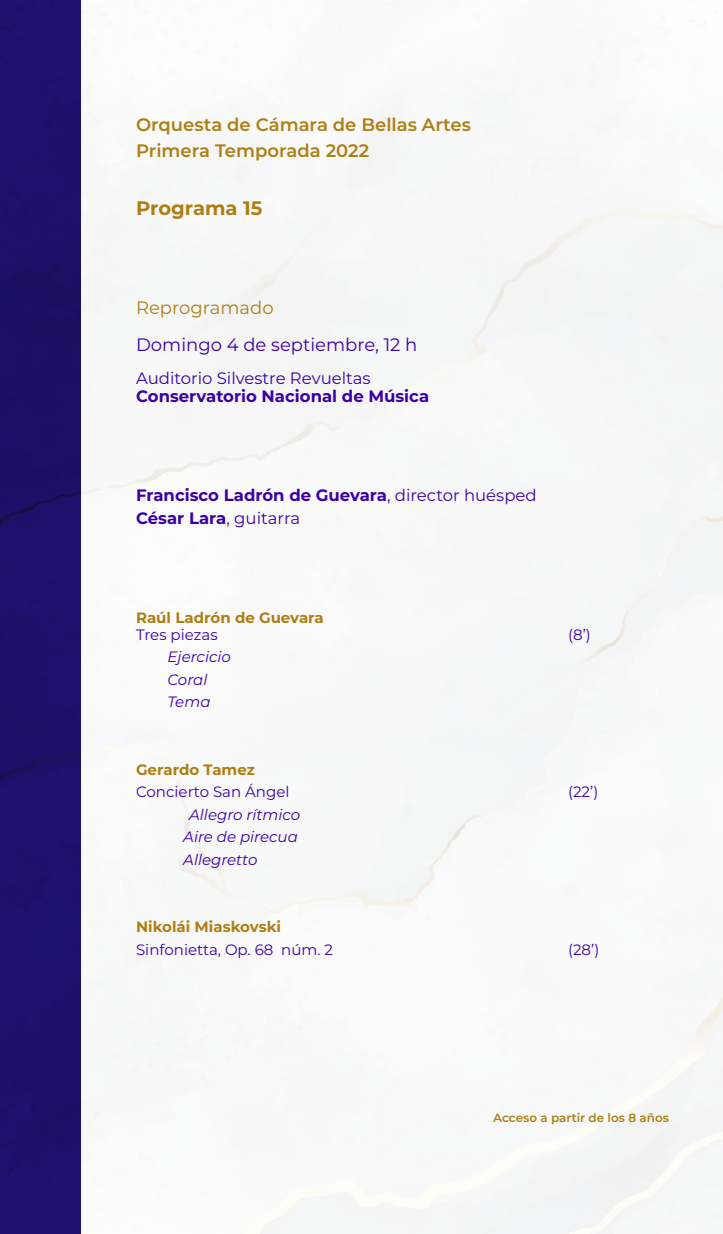
<style>
.page{position:relative;width:723px;height:1234px;background:#fff}
.page>*{position:absolute;margin:0;border:0;box-sizing:border-box;transform-origin:0 0}
.t1{font:700 19.5px "Montserrat";color:#ae7e12}
.t2{font:600 18px/25.8px "Montserrat";color:#ae7e12}
.t3{font:18px "Montserrat";color:#3a00a5}
.t4{font:18px "Montserrat";color:#ae7e12}
.t5{font:700 16.5px/22.5px "Montserrat";color:#3a00a5}
.t6{font:16.5px "Montserrat";color:#3a00a5}
.t7{font:15px "Montserrat";color:#3a00a5}
.t8{font:italic 15px/22.5px "Montserrat";color:#3a00a5}
.t9{font:700 15px "Montserrat";color:#ae7e12}
.t10{font:600 12px "Montserrat";color:#ae7e12}
.s1{font-weight:400}
</style>
<div class="page">
<div style="left:81px;top:0;width:642px;height:1233px;background:#f8f9f9"></div>
<div style="left:0;top:0;width:81px;height:1233px;background:#1f116b"></div>
<p class="t2" style="left:136px;top:111px;width:336px">Orquesta de Cámara de Bellas Artes<br>Primera Temporada 2022</p>
<p class="t1" style="left:136px;top:194px;width:128px">Programa 15</p>
<p class="t4" style="left:136px;top:295px;width:139px">Reprogramado</p>
<p class="t3" style="left:136px;top:332px;width:283px">Domingo 4 de septiembre, 12 h</p>
<p class="t6" style="left:136px;top:367px;width:236px">Auditorio Silvestre Revueltas</p>
<p class="t5" style="left:136px;top:384px;width:295px">Conservatorio Nacional de Música</p>
<p class="t5" style="left:136px;top:483px;width:402px">Francisco Ladrón de Guevara<span class="s1">, director huésped<br></span>César Lara<span class="s1">, guitarra</span></p>
<p class="t9" style="left:136px;top:606px;width:189px">Raúl Ladrón de Guevara</p>
<p class="t7" style="left:136px;top:623px;width:83px">Tres piezas</p>
<p class="t7" style="left:568px;top:623px;width:24px">(8’)</p>
<p class="t8" style="left:168px;top:644px;width:65px">Ejercicio<br>Coral<br>Tema</p>
<p class="t9" style="left:136px;top:758px;width:120px">Gerardo Tamez</p>
<p class="t7" style="left:136px;top:781px;width:155px">Concierto San Ángel</p>
<p class="t7" style="left:568px;top:781px;width:32px">(22’)</p>
<p class="t8" style="left:183px;top:802px;width:118px;text-indent:6px">Allegro rítmico<br>Aire de pirecua<br>Allegretto</p>
<p class="t9" style="left:136px;top:915px;width:146px">Nikolái Miaskovski</p>
<p class="t7" style="left:136px;top:938px;width:198px">Sinfonietta, Op. 68 núm. 2</p>
<p class="t7" style="left:568px;top:938px;width:33px">(28’)</p>
<p class="t10" style="left:493px;top:1108px;width:177px">Acceso a partir de los 8 años</p>
</div>
